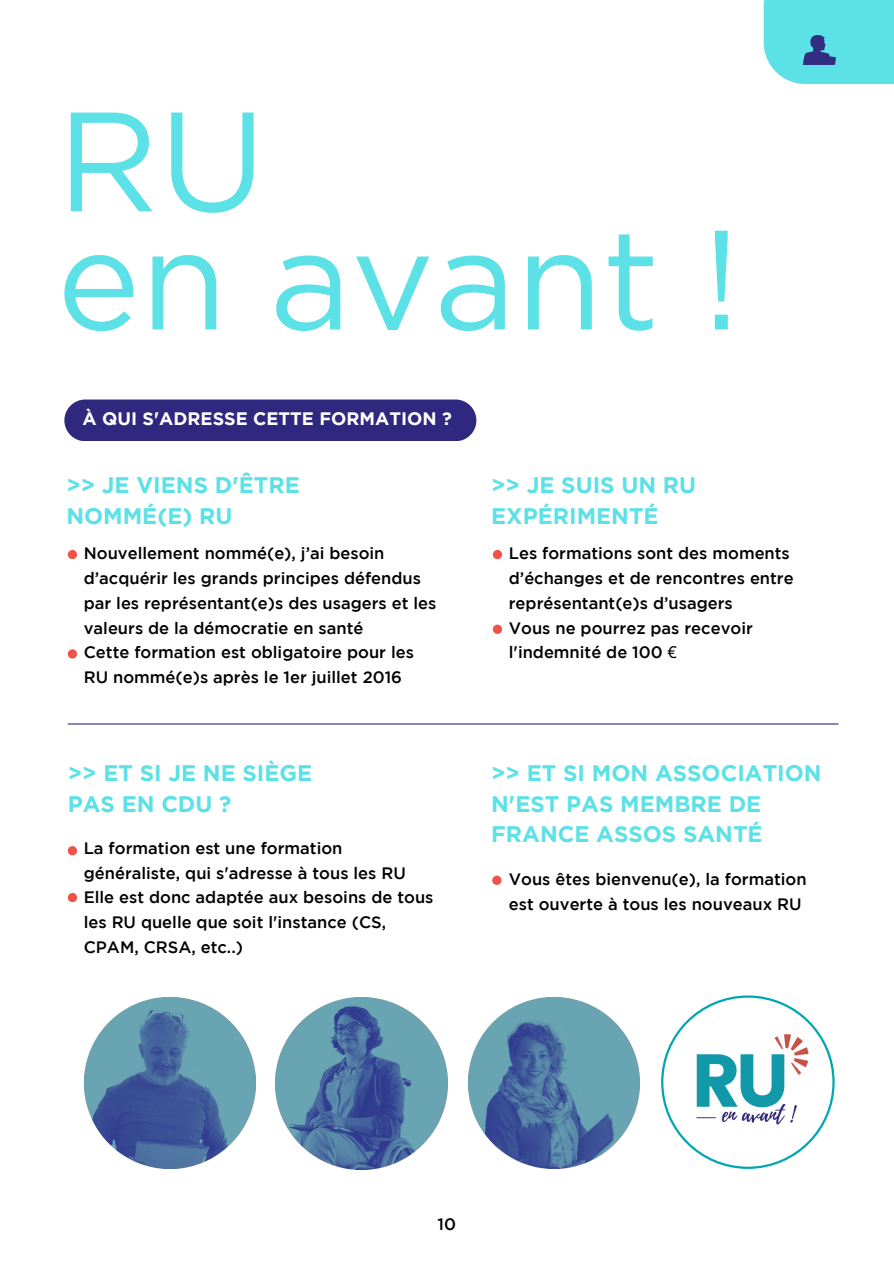
<style>
.page{position:relative;width:894px;height:1264px;background:#fff}
.page>*{position:absolute;margin:0;border:0;box-sizing:border-box;transform-origin:0 0}
.t1{font:141px/118.2px "Gotham";color:#5ce1e6}
.t2{font:700 22.5px/30.3px "Gotham";color:#5ce1e6}
.t3{font:700 18px "Gotham";color:#fff}
.t4{font:500 16.5px/24.8px "Gotham";color:#000}
.s1{font-family:"Noto Sans";font-weight:400}
</style>
<div class="page">
<div style="left:64px;top:399px;width:412px;height:42px;background:#30287f;border-radius:21px"></div>
<hr style="left:68px;top:723px;width:770px;height:1px;background:#30287f">
<svg style="left:68px;top:550px;width:9px;height:9px"></svg>
<svg style="left:492px;top:550px;width:9px;height:9px"></svg>
<svg style="left:68px;top:649px;width:9px;height:9px"></svg>
<svg style="left:68px;top:846px;width:9px;height:9px"></svg>
<svg style="left:68px;top:893px;width:9px;height:9px"></svg>
<svg style="left:492px;top:875px;width:9px;height:9px"></svg>
<svg style="left:492px;top:624px;width:9px;height:9px"></svg>
<img style="left:84px;top:997px;width:171px;height:171px">
<img style="left:275px;top:997px;width:173px;height:172px">
<img style="left:468px;top:997px;width:171px;height:171px">
<svg style="left:661px;top:995px;width:173px;height:173px"></svg>
<div style="left:763px;top:0;width:130px;height:84px;background:#5ce1e6"></div>
<img style="left:803px;top:35px;width:33px;height:29px">
<h1 class="t1" style="left:57px;top:112px;width:684px">RU<br>en avant !</h1>
<p class="t3" style="left:83px;top:412px;width:371px">À QUI S'ADRESSE CETTE FORMATION ?</p>
<h2 class="t2" style="left:66px;top:472px;width:235px">&gt;&gt; JE VIENS D'ÊTRE<br>NOMMÉ(E) RU</h2>
<p class="t4" style="left:84px;top:542px;width:354px">Nouvellement nommé(e), j’ai besoin d’acquérir les grands principes défendus par les représentant(e)s des usagers et les valeurs de la démocratie en santé<br>Cette formation est obligatoire pour les RU nommé(e)s après le 1er juillet 2016</p>
<h2 class="t2" style="left:68px;top:759px;width:246px">&gt;&gt; ET SI JE NE SIÈGE<br>PAS EN CDU ?</h2>
<p class="t4" style="left:84px;top:836px;width:351px">La formation est une formation généraliste, qui s'adresse à tous les RU Elle est donc adaptée aux besoins de tous les RU quelle que soit l'instance (CS, CPAM, CRSA, etc..)</p>
<h2 class="t2" style="left:491px;top:472px;width:206px">&gt;&gt; JE SUIS UN RU<br>EXPÉRIMENTÉ</h2>
<p class="t4" style="left:508px;top:542px;width:286px">Les formations sont des moments d’échanges et de rencontres entre représentant(e)s d’usagers<br>Vous ne pourrez pas recevoir l'indemnité de 100 <span class="s1">€</span></p>
<h2 class="t2" style="left:491px;top:759px;width:332px">&gt;&gt; ET SI MON ASSOCIATION<br>N'EST PAS MEMBRE DE<br>FRANCE ASSOS SANTÉ</h2>
<p class="t4" style="left:508px;top:867px;width:299px">Vous êtes bienvenu(e), la formation est ouverte à tous les nouveaux RU</p>
<p class="t4" style="left:437px;top:1212px;width:20px">10</p>
</div>
